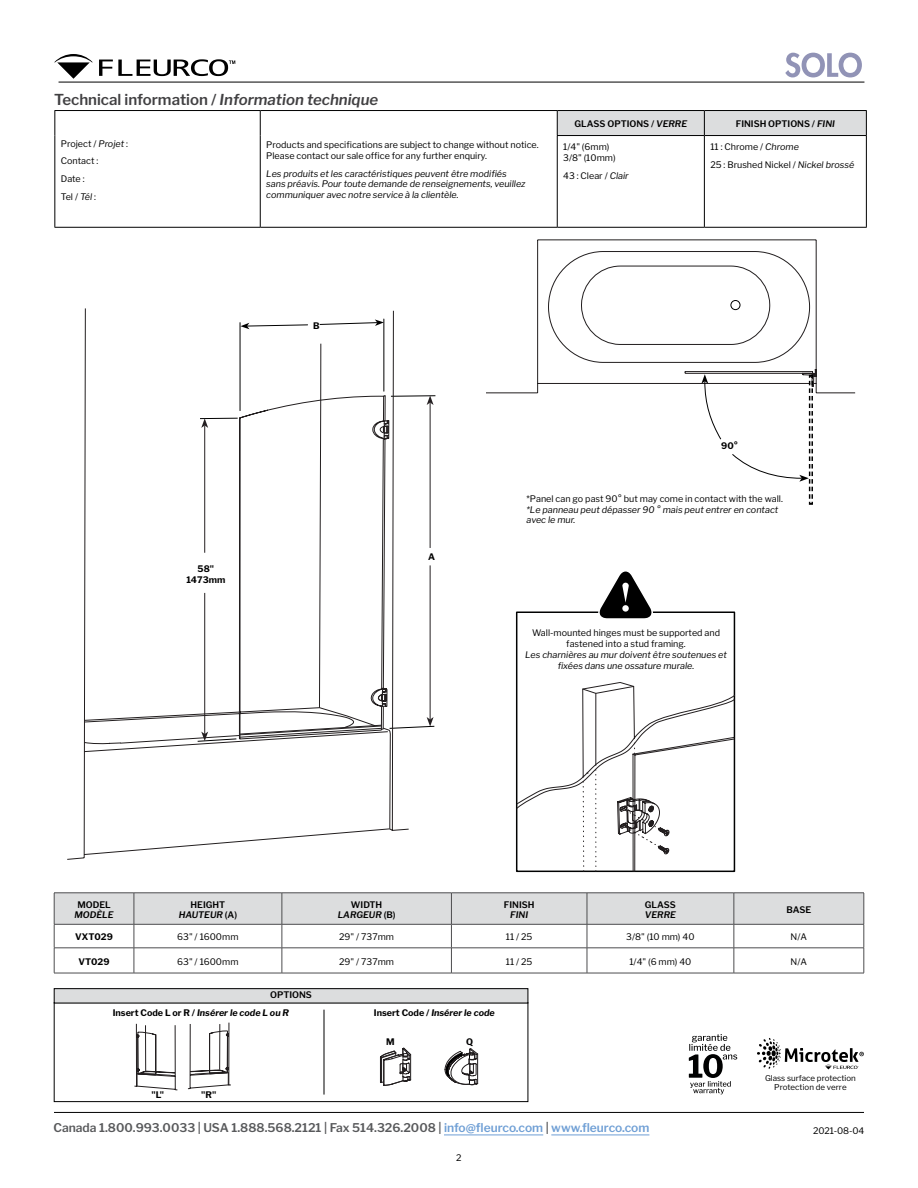
<style>
.page{position:relative;width:918px;height:1188px;background:#fff}
.page>*{position:absolute;margin:0;border:0;box-sizing:border-box;transform-origin:0 0}
.t1{font:600 15px "Libre Franklin";color:#414042}
.t2{font:600 12px "Libre Franklin";color:#58595b}
.t3{font:9px/17.5px "Libre Franklin";color:#000}
.t4{font:italic 9px/10.8px "Libre Franklin";color:#000}
.t5{font:600 9px/10.8px "Libre Franklin";color:#000;text-align:center}
.t6{font:italic 700 9px "Libre Franklin";color:#000}
.t7{font:700 9px/10.8px "Libre Franklin";color:#000;text-align:center}
.t8{font:italic 600 9px "Libre Franklin";color:#000}
.t9{font:7.95px/9.6px "Libre Franklin";color:#000;text-align:center}
.s1{font-style:italic}
.s2{font-style:normal}
.s3{color:#6f9fd5}
</style>
<div class="page">
<svg style="left:785px;top:53px;width:77px;height:24px"></svg>
<hr style="left:54px;top:1112px;width:810px;height:1px;background:#000">
<hr style="left:444px;top:1135px;width:99px;height:1px;background:#6f9fd5">
<hr style="left:551px;top:1135px;width:98px;height:1px;background:#6f9fd5">
<svg style="left:54px;top:54px;width:30px;height:25px"></svg>
<hr style="left:59px;top:82px;width:805px;height:1px;background:#000">
<svg style="left:689px;top:1034px;width:48px;height:60px"></svg>
<svg style="left:757px;top:1038px;width:107px;height:31px"></svg>
<hr style="left:54px;top:110px;width:206px;height:1px;background:#000">
<svg style="left:54px;top:111px;width:1px;height:25px"></svg>
<hr style="left:260px;top:110px;width:297px;height:1px;background:#000">
<hr style="left:557px;top:110px;width:147px;height:1px;background:#000">
<hr style="left:704px;top:110px;width:163px;height:1px;background:#000">
<div style="left:557px;top:111px;width:310px;height:24px;background:#dcddde"></div>
<hr style="left:54px;top:136px;width:1px;height:91px;background:#000">
<hr style="left:557px;top:135px;width:147px;height:1px;background:#000">
<hr style="left:557px;top:136px;width:1px;height:91px;background:#000">
<hr style="left:704px;top:135px;width:163px;height:1px;background:#000">
<hr style="left:704px;top:136px;width:1px;height:91px;background:#000">
<hr style="left:866px;top:136px;width:1px;height:91px;background:#000">
<hr style="left:54px;top:227px;width:206px;height:1px;background:#000">
<hr style="left:260px;top:227px;width:297px;height:1px;background:#000">
<hr style="left:704px;top:227px;width:163px;height:1px;background:#000">
<svg style="left:54px;top:893px;width:811px;height:80px"></svg>
<hr style="left:54px;top:973px;width:80px;height:1px;background:#4d4d4f">
<hr style="left:134px;top:973px;width:148px;height:1px;background:#4d4d4f">
<hr style="left:282px;top:973px;width:169px;height:1px;background:#4d4d4f">
<hr style="left:451px;top:973px;width:136px;height:1px;background:#4d4d4f">
<hr style="left:587px;top:973px;width:147px;height:1px;background:#4d4d4f">
<hr style="left:734px;top:973px;width:130px;height:1px;background:#4d4d4f">
<div style="left:54px;top:1002px;width:474px;height:100px;border:1px solid #000"></div>
<hr style="left:324px;top:1010px;width:1px;height:85px;background:#000">
<div style="left:54px;top:989px;width:474px;height:14px;background:#dcddde"></div>
<div style="left:54px;top:988px;width:474px;height:15px;border:1px solid #000"></div>
<svg style="left:380px;top:1047px;width:31px;height:39px"></svg>
<svg style="left:439px;top:1048px;width:39px;height:65px"></svg>
<svg style="left:516px;top:571px;width:219px;height:115px"></svg>
<svg style="left:516px;top:686px;width:219px;height:186px"></svg>
<svg style="left:485px;top:222px;width:371px;height:172px"></svg>
<div style="left:731px;top:300px;width:9px;height:10px;border:1px solid #000;border-radius:50%"></div>
<svg style="left:701px;top:374px;width:21px;height:66px"></svg>
<svg style="left:731px;top:375px;width:82px;height:130px"></svg>
<svg style="left:84px;top:56px;width:312px;height:172px"></svg>
<svg style="left:67px;top:308px;width:342px;height:552px"></svg>
<svg style="left:120px;top:396px;width:264px;height:348px"></svg>
<svg style="left:197px;top:395px;width:239px;height:347px"></svg>
<svg style="left:187px;top:1022px;width:44px;height:67px"></svg>
<hr style="left:227px;top:1036px;width:1px;height:31px;background:#221e1f">
<svg style="left:134px;top:1023px;width:44px;height:68px"></svg>
<hr style="left:137px;top:1037px;width:1px;height:32px;background:#221e1f">
<h1 class="t1" style="left:54px;top:90px;width:326px">Technical information / <span class="s1">INFORMATION TECHNIQUE</span></h1>
<p class="t3" style="left:61px;top:135px;width:69px">Project / <span class="s1">Projet</span> :<br>Contact :<br>Date :<br>Tel / <span class="s1">Tél</span> :</p>
<p class="t3" style="left:266px;top:140px;width:274px;line-height:10.8px">Products and specifications are subject to change without notice.<br>Please contact our sale office for any further enquiry.</p>
<p class="t4" style="left:266px;top:168px;width:261px">Les produits et les caractéristiques peuvent être modifiés sans préavis. Pour toute demande de renseignements, veuillez communiquer avec notre service à la clientèle.</p>
<p class="t5" style="left:575px;top:119px;width:114px">Glass Opt io ns / <span class="s1">VERRE</span></p>
<p class="t5" style="left:736px;top:119px;width:100px">Finish Options / <span class="s1">FINI</span></p>
<p class="t3" style="left:563px;top:142px;width:54px;line-height:10.8px">1/4" (6mm)<br>3/8" (10mm)</p>
<p class="t3" style="left:563px;top:167px;width:67px">43 : Clear / <span class="s1">Clair</span></p>
<p class="t3" style="left:710px;top:138px;width:145px">11 : Chrome / <span class="s1">Chrome<br></span>25 : Brushed Nickel / <span class="s1">Nickel brossé</span></p>
<p class="t7" style="left:313px;top:320px;width:8px">B</p>
<p class="t7" style="left:721px;top:441px;width:18px">90°</p>
<p class="t7" style="left:186px;top:564px;width:40px">58"<br>1473mm</p>
<p class="t7" style="left:428px;top:551px;width:8px">A</p>
<p class="t3" style="left:526px;top:490px;width:258px">*Panel can go past 90° but may come in contact with the wall.</p>
<p class="t4" style="left:526px;top:504px;width:253px">*Le panneau peut dépasser 90 ° mais peut entrer en contact avec le mur.</p>
<p class="t3" style="left:532px;top:628px;width:190px;line-height:10.8px;text-align:center">Wall-mounted hinges must be supported and fastened into a stud framing.</p>
<p class="t4" style="left:525px;top:649px;width:203px;text-align:center">Les charnières au mur doivent être soutenues et fixées dans une ossature murale.</p>
<p class="t5" style="left:77px;top:899px;width:35px">Model</p>
<p class="t8" style="left:74px;top:910px;width:41px">MODÈLE</p>
<p class="t5" style="left:179px;top:899px;width:60px">Height<br><span class="s1">HAUTEUR</span> (A)</p>
<p class="t5" style="left:338px;top:899px;width:59px">Width<br><span class="s1">LARGEUR</span> (B)</p>
<p class="t5" style="left:504px;top:899px;width:25px">Finish</p>
<p class="t8" style="left:510px;top:910px;width:19px">FINI</p>
<p class="t5" style="left:645px;top:899px;width:20px">Glass</p>
<p class="t8" style="left:645px;top:910px;width:32px">VERRE</p>
<p class="t5" style="left:786px;top:904px;width:26px">Base</p>
<p class="t7" style="left:75px;top:932px;width:39px">VXT029</p>
<p class="t3" style="left:177px;top:928px;width:63px">63" / 1600mm</p>
<p class="t3" style="left:339px;top:928px;width:56px">29" / 737mm</p>
<p class="t3" style="left:506px;top:928px;width:28px">11 / 25</p>
<p class="t3" style="left:626px;top:928px;width:70px">3/8" (10 mm) 40</p>
<p class="t3" style="left:791px;top:928px;width:18px">N/A</p>
<p class="t7" style="left:79px;top:956px;width:33px">VT029</p>
<p class="t3" style="left:177px;top:953px;width:63px">63" / 1600mm</p>
<p class="t3" style="left:339px;top:953px;width:56px">29" / 737mm</p>
<p class="t3" style="left:506px;top:953px;width:28px">11 / 25</p>
<p class="t3" style="left:629px;top:953px;width:64px">1/4" (6 mm) 40</p>
<p class="t3" style="left:791px;top:953px;width:18px">N/A</p>
<p class="t5" style="left:270px;top:989px;width:43px">Options</p>
<p class="t6" style="left:113px;top:1007px;width:178px"><span class="s2">Insert Code L or R /</span> Insérer le code L ou R</p>
<p class="t6" style="left:374px;top:1007px;width:122px"><span class="s2">Insert Code /</span> Insérer le code</p>
<p class="t7" style="left:152px;top:1090px;width:14px">"L"</p>
<p class="t7" style="left:201px;top:1090px;width:16px">"R"</p>
<p class="t7" style="left:386px;top:1037px;width:10px">M</p>
<p class="t7" style="left:466px;top:1037px;width:8px">Q</p>
<h2 class="t2" style="left:54px;top:1120px;width:597px">Canada 1.800.993.0033 | USA 1.888.568.2121 | Fax 514.326.2008 | <span class="s3">info@fleurco.com</span> | <span class="s3">www.fleurco.com</span></h2>
<p class="t3" style="left:456px;top:1149px;width:7px">2</p>
<p class="t9" style="left:765px;top:1073px;width:92px">Glass surface protection<br>Protection de verre</p>
<p class="t3" style="left:813px;top:1122px;width:53px">2021-08-04</p>
</div>
